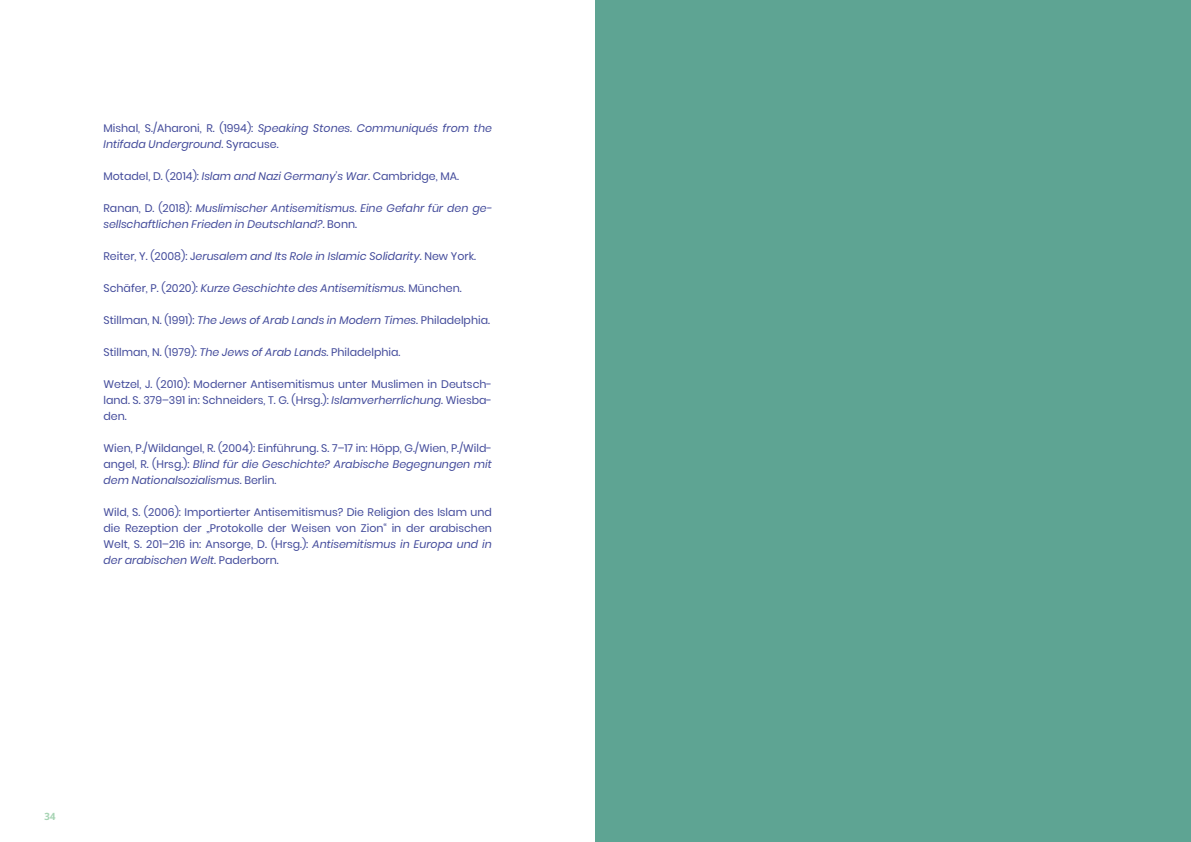
<style>
.page{position:relative;width:1191px;height:842px;background:#fff}
.page>*{position:absolute;margin:0;border:0;box-sizing:border-box;transform-origin:0 0}
.t1{font:11px/16px "Poppins";color:#434b9b;text-align:justify}
.t2{font:italic 11px/16px "Poppins";color:#434b9b}
.t3{font:700 10px "Noto Sans";color:#a7d4b4}
.s1{font-style:normal}
.s2{font-style:italic}
</style>
<div class="page">
<div style="left:595px;top:0;width:596px;height:842px;background:#5ea493"></div>
<p class="t2" style="left:103px;top:120px;width:390px"><span class="s1">Mishal, S./Aharoni, R. (1994):</span> Speaking Stones. Communiqués from the<br>Intifada Underground<span class="s1">. Syracuse.</span></p>
<p class="t1" style="left:103px;top:168px;width:357px">Motadel, D. (2014): <span class="s2">Islam and Nazi Germany’s War</span>. Cambridge, MA.</p>
<p class="t2" style="left:103px;top:200px;width:390px"><span class="s1">Ranan, D. (2018):</span> Muslimischer Antisemitismus. Eine Gefahr für den ge&shy;sellschaftlichen Frieden in Deutschland?<span class="s1">. Bonn.</span></p>
<p class="t2" style="left:103px;top:248px;width:374px"><span class="s1">Reiter, Y. (2008): J</span>erusalem and Its Role in Islamic Solidarity<span class="s1">. New York.</span></p>
<p class="t2" style="left:103px;top:280px;width:360px"><span class="s1">Schäfer, P. (2020):</span> Kurze Geschichte des Antisemitismus<span class="s1">. München.</span></p>
<p class="t1" style="left:103px;top:312px;width:388px">Stillman, N. (1991): <span class="s2">The Jews of Arab Lands in Modern Times</span>. Philadelphia.</p>
<p class="t1" style="left:103px;top:344px;width:298px">Stillman, N. (1979): <span class="s2">The Jews of Arab Lands</span>. Philadelphia.</p>
<p class="t1" style="left:103px;top:376px;width:390px">Wetzel, J. (2010): Moderner Antisemitismus unter Muslimen in Deutsch&shy;land. S. 379–391 in: Schneiders, T. G. (Hrsg.): <span class="s2">Islamverherrlichung</span>. Wiesba&shy;den.</p>
<p class="t1" style="left:103px;top:440px;width:390px">Wien, P./Wildangel, R. (2004): Einführung. S. 7–17 in: Höpp, G./Wien, P./Wild&shy;angel, R. (Hrsg.): <span class="s2">Blind für die Geschichte? Arabische Begegnungen mit dem Nationalsozialismus</span>. Berlin.</p>
<p class="t1" style="left:103px;top:504px;width:390px">Wild, S. (2006): Importierter Antisemitismus? Die Religion des Islam und die Rezeption der „Protokolle der Weisen von Zion“ in der arabischen Welt, S. 201–216 in: Ansorge, D. (Hrsg.): <span class="s2">Antisemitismus in Europa und in der arabischen Welt.</span> Paderborn.</p>
<p class="t3" style="left:44px;top:809px;width:13px">34</p>
</div>
